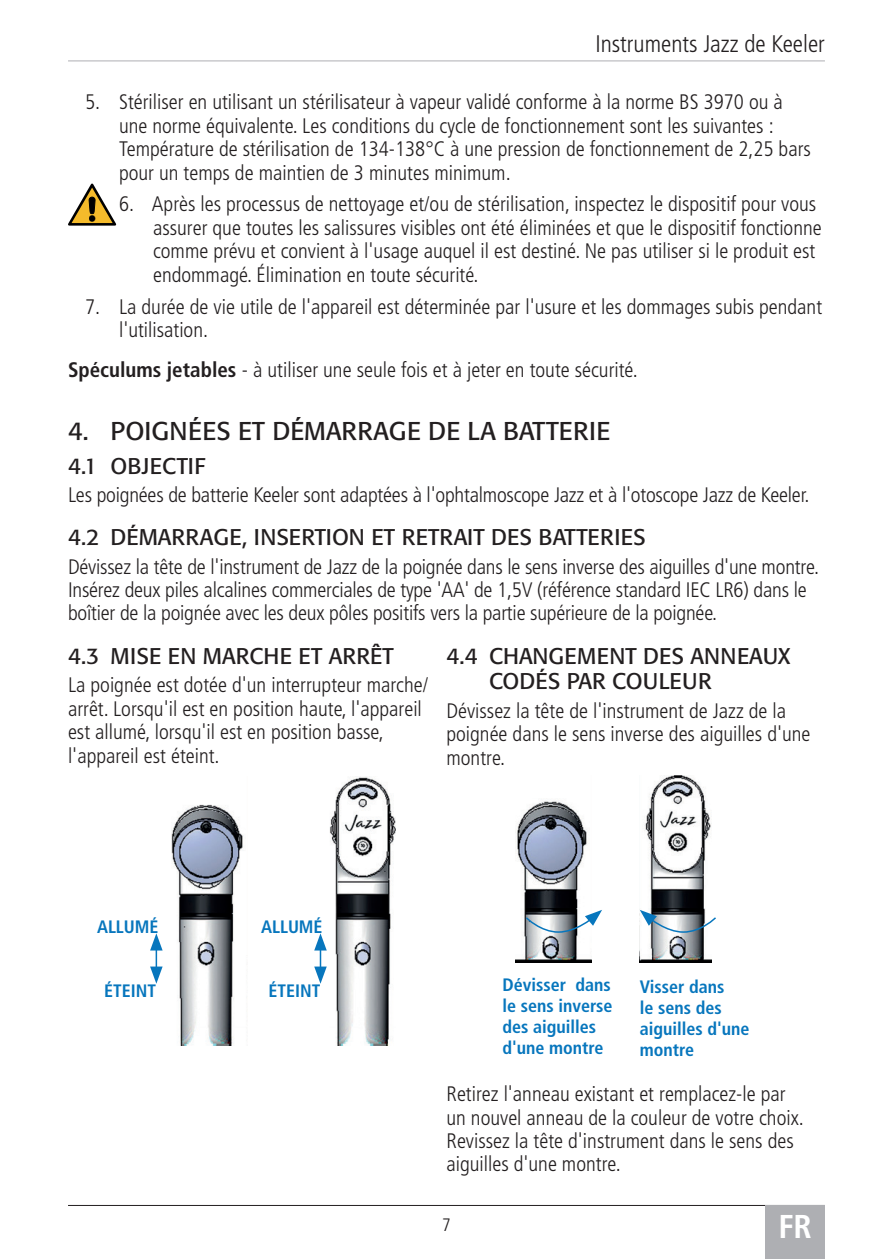
<style>
.page{position:relative;width:893px;height:1259px;background:#fff}
.page>*{position:absolute;margin:0;border:0;box-sizing:border-box;transform-origin:0 0}
.t1{font:700 condensed 33px "Frutiger LT Pro";color:#fff}
.t2{font:25.5px "Formata BQ";letter-spacing:.01em;color:#231f20}
.t3{font:300 condensed 24px "Frutiger LT Pro";color:#231f20}
.t4{font:22.5px/25.5px "Formata BQ";color:#231f20}
.t5{font:22.5px "Formata BQ";letter-spacing:.02em;color:#231f20}
.t6{font:300 condensed 21px/23.4px "Frutiger LT Pro";color:#231f20}
.t7{font:700 condensed 18px/21px "Frutiger LT Pro";color:#0776bd}
.t8{font:300 condensed 18px "Frutiger LT Pro";color:#231f20}
.s1{font-weight:700}
</style>
<div class="page">
<hr style="left:68px;top:1205px;width:757px;height:1px;background:#231f20">
<div style="left:765px;top:1205px;width:60px;height:54px;background:#aeafb3"></div>
<hr style="left:68px;top:60px;width:757px;height:1px;background:#aeafb3">
<img style="left:171px;top:804px;width:73px;height:241px">
<img style="left:330px;top:776px;width:65px;height:269px">
<svg style="left:150px;top:933px;width:13px;height:50px"></svg>
<svg style="left:314px;top:933px;width:13px;height:50px"></svg>
<img style="left:515px;top:801px;width:77px;height:161px">
<img style="left:640px;top:775px;width:71px;height:187px">
<svg style="left:640px;top:910px;width:76px;height:23px"></svg>
<svg style="left:525px;top:910px;width:77px;height:23px"></svg>
<svg style="left:68px;top:184px;width:48px;height:42px"></svg>
<p class="t3" style="left:595px;top:30px;width:231px">Instruments Jazz de Keeler</p>
<p class="t6" style="left:119px;top:91px;width:693px;text-indent:-34px">5. Stériliser en utilisant un stérilisateur à vapeur validé conforme à la norme BS 3970 ou à une norme équivalente. Les conditions du cycle de fonctionnement sont les suivantes :<br>Température de stérilisation de 134-138°C à une pression de fonctionnement de 2,25 bars pour un temps de maintien de 3 minutes minimum.</p>
<p class="t6" style="left:153px;top:193px;width:670px;text-indent:-34px">6. Après les processus de nettoyage et/ou de stérilisation, inspectez le dispositif pour vous assurer que toutes les salissures visibles ont été éliminées et que le dispositif fonctionne comme prévu et convient à l'usage auquel il est destiné. Ne pas utiliser si le produit est endommagé. Élimination en toute sécurité.</p>
<p class="t6" style="left:119px;top:295px;width:705px;text-indent:-34px">7. La durée de vie utile de l'appareil est déterminée par l'usure et les dommages subis pendant l'utilisation.</p>
<p class="t6" style="left:68px;top:359px;width:571px"><span class="s1">Spéculums jetables</span> - à utiliser une seule fois et à jeter en toute sécurité.</p>
<p class="t2" style="left:68px;top:415px;width:544px">4. POIGNÉES ET DÉMARRAGE DE LA BATTERIE</p>
<p class="t5" style="left:68px;top:452px;width:139px">4.1 OBJECTIF</p>
<p class="t6" style="left:68px;top:484px;width:743px">Les poignées de batterie Keeler sont adaptées à l'ophtalmoscope Jazz et à l'otoscope Jazz de Keeler.</p>
<p class="t4" style="left:68px;top:524px;width:579px">4.2 DÉMARRAGE, INSERTION ET RETRAIT DES BATTERIES</p>
<p class="t6" style="left:68px;top:555px;width:753px">Dévissez la tête de l'instrument de Jazz de la poignée dans le sens inverse des aiguilles d'une montre.<br>Insérez deux piles alcalines commerciales de type 'AA' de 1,5V (référence standard IEC LR6) dans le boîtier de la poignée avec les deux pôles positifs vers la partie supérieure de la poignée.</p>
<p class="t4" style="left:68px;top:643px;width:327px">4.3 MISE EN MARCHE ET ARRÊT</p>
<p class="t6" style="left:68px;top:673px;width:362px">La poignée est dotée d'un interrupteur marche/ arrêt. Lorsqu'il est en position haute, l'appareil est allumé, lorsqu'il est en position basse, l'appareil est éteint.</p>
<p class="t4" style="left:489px;top:643px;width:303px;text-indent:-43px">4.4 CHANGEMENT DES ANNEAUX<br>CODÉS PAR COULEUR</p>
<p class="t6" style="left:446px;top:699px;width:365px">Dévissez la tête de l'instrument de Jazz de la poignée dans le sens inverse des aiguilles d'une montre.</p>
<p class="t7" style="left:97px;top:916px;width:63px">ALLUMÉ</p>
<p class="t7" style="left:261px;top:916px;width:63px">ALLUMÉ</p>
<p class="t7" style="left:104px;top:980px;width:53px">ÉTEINT</p>
<p class="t7" style="left:268px;top:980px;width:53px">ÉTEINT</p>
<p class="t7" style="left:502px;top:974px;width:112px">Dévisser dans le sens inverse des aiguilles d'une montre</p>
<p class="t7" style="left:640px;top:976px;width:111px">Visser dans<br>le sens des aiguilles d'une montre</p>
<p class="t6" style="left:446px;top:1082px;width:359px">Retirez l'anneau existant et remplacez-le par un nouvel anneau de la couleur de votre choix.<br>Revissez la tête d'instrument dans le sens des aiguilles d'une montre.</p>
<p class="t8" style="left:442px;top:1214px;width:10px">7</p>
<h1 class="t1" style="left:778px;top:1207px;width:35px">FR</h1>
</div>
